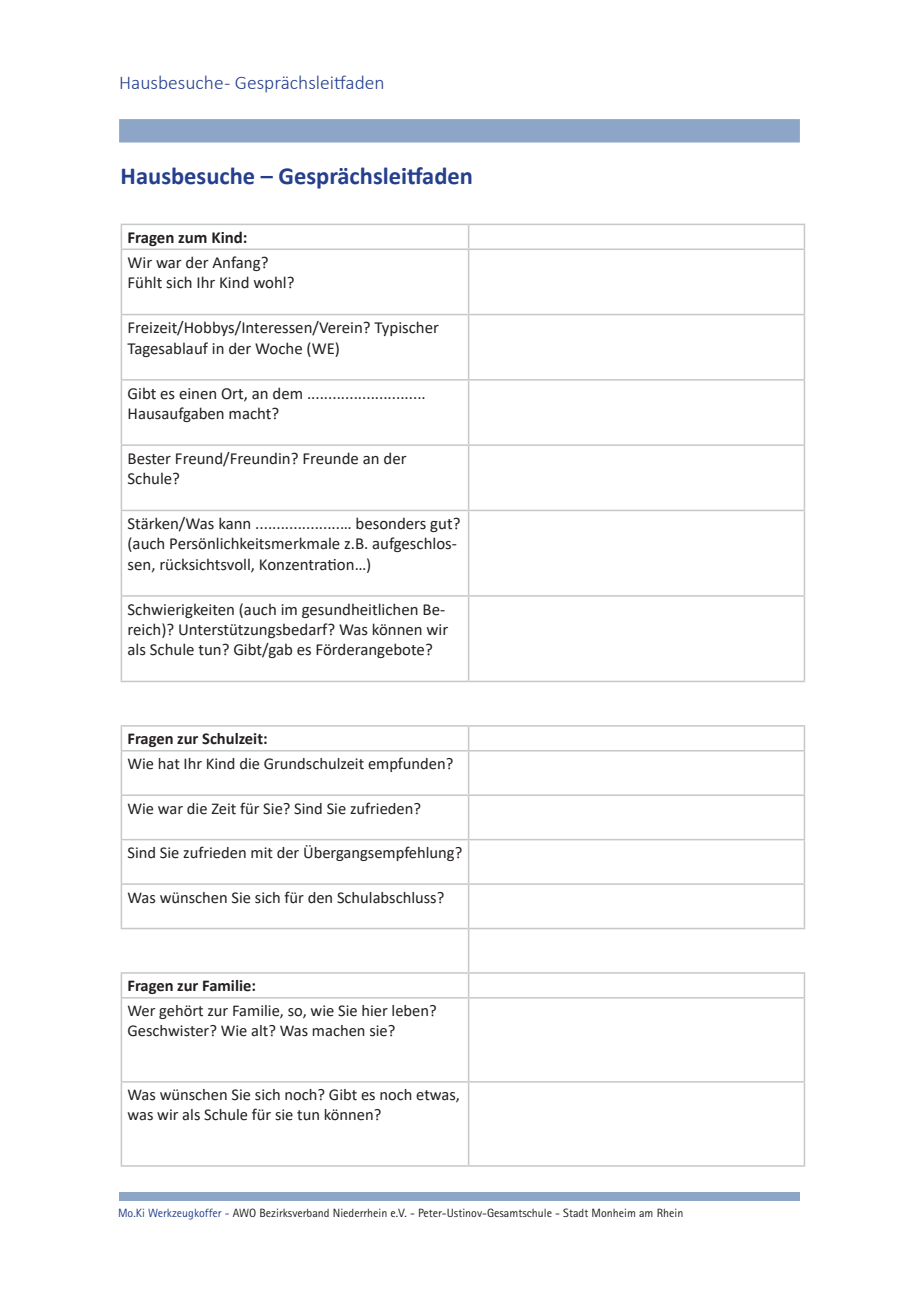
<style>
.page{position:relative;width:919px;height:1289px;background:#fff}
.page>*{position:absolute;margin:0;border:0;box-sizing:border-box;transform-origin:0 0}
.Zwischenüberschrift{font:700 24.45px "Calibri";color:#253f8e}
.t1{font:300 19.5px "Calibri";color:#253f8e}
.Inhaltsverzeichnis{font:16.8px/20.2px "Calibri";color:#231f20}
.Inhaltsverzeichnis-2{font:700 16.8px "Calibri";color:#231f20}
.Inhaltsverzeichnis-3{font:16.5px/19.8px "Calibri";color:#231f20}
.Inhaltsverzeichnis-4{font:700 16.5px "Calibri";color:#231f20}
.t2{font:12px "Rotis Sans Serif Std";color:#231f20}
.s1{color:#253f8e}
</style>
<div class="page">
<div style="left:119px;top:1191px;width:680px;height:9px;background:#8da6c7"></div>
<div style="left:119px;top:119px;width:680px;height:23px;background:#8da6c7"></div>
<hr style="left:121px;top:224px;width:347px;height:1px;background:#c7c8ca">
<svg style="left:121px;top:225px;width:1px;height:23px"></svg>
<hr style="left:468px;top:224px;width:337px;height:1px;background:#c7c8ca">
<svg style="left:468px;top:225px;width:1px;height:23px"></svg>
<hr style="left:803px;top:225px;width:2px;height:23px;background:#c7c8ca">
<hr style="left:121px;top:248px;width:347px;height:2px;background:#c7c8ca">
<hr style="left:121px;top:250px;width:1px;height:64px;background:#c7c8ca">
<hr style="left:468px;top:248px;width:337px;height:2px;background:#c7c8ca">
<hr style="left:468px;top:250px;width:1px;height:64px;background:#c7c8ca">
<hr style="left:803px;top:250px;width:2px;height:64px;background:#c7c8ca">
<hr style="left:121px;top:314px;width:347px;height:1px;background:#c7c8ca">
<hr style="left:121px;top:315px;width:1px;height:64px;background:#c7c8ca">
<hr style="left:468px;top:314px;width:337px;height:1px;background:#c7c8ca">
<hr style="left:468px;top:315px;width:1px;height:64px;background:#c7c8ca">
<hr style="left:803px;top:315px;width:2px;height:64px;background:#c7c8ca">
<hr style="left:121px;top:379px;width:347px;height:1px;background:#c7c8ca">
<hr style="left:121px;top:380px;width:1px;height:64px;background:#c7c8ca">
<hr style="left:468px;top:379px;width:337px;height:1px;background:#c7c8ca">
<hr style="left:468px;top:380px;width:1px;height:64px;background:#c7c8ca">
<hr style="left:803px;top:380px;width:2px;height:64px;background:#c7c8ca">
<hr style="left:121px;top:444px;width:347px;height:2px;background:#c7c8ca">
<hr style="left:121px;top:446px;width:1px;height:63px;background:#c7c8ca">
<hr style="left:468px;top:444px;width:337px;height:2px;background:#c7c8ca">
<hr style="left:468px;top:446px;width:1px;height:63px;background:#c7c8ca">
<hr style="left:803px;top:446px;width:2px;height:63px;background:#c7c8ca">
<hr style="left:121px;top:509px;width:347px;height:2px;background:#c7c8ca">
<hr style="left:121px;top:511px;width:1px;height:84px;background:#c7c8ca">
<hr style="left:468px;top:509px;width:337px;height:2px;background:#c7c8ca">
<hr style="left:468px;top:511px;width:1px;height:84px;background:#c7c8ca">
<hr style="left:803px;top:511px;width:2px;height:84px;background:#c7c8ca">
<hr style="left:468px;top:596px;width:1px;height:84px;background:#c7c8ca">
<svg style="left:468px;top:726px;width:1px;height:24px"></svg>
<hr style="left:468px;top:751px;width:1px;height:43px;background:#c7c8ca">
<hr style="left:468px;top:796px;width:1px;height:42px;background:#c7c8ca">
<hr style="left:468px;top:840px;width:1px;height:43px;background:#c7c8ca">
<hr style="left:468px;top:884px;width:1px;height:43px;background:#c7c8ca">
<hr style="left:468px;top:929px;width:1px;height:43px;background:#c7c8ca">
<svg style="left:468px;top:973px;width:1px;height:24px"></svg>
<hr style="left:121px;top:998px;width:1px;height:83px;background:#c7c8ca">
<hr style="left:468px;top:998px;width:1px;height:83px;background:#c7c8ca">
<hr style="left:803px;top:998px;width:2px;height:83px;background:#c7c8ca">
<hr style="left:121px;top:1081px;width:347px;height:1px;background:#c7c8ca">
<hr style="left:121px;top:1082px;width:1px;height:83px;background:#c7c8ca">
<hr style="left:468px;top:1081px;width:337px;height:1px;background:#c7c8ca">
<hr style="left:468px;top:1082px;width:1px;height:83px;background:#c7c8ca">
<hr style="left:803px;top:1082px;width:2px;height:83px;background:#c7c8ca">
<hr style="left:121px;top:1165px;width:347px;height:1px;background:#c7c8ca">
<hr style="left:468px;top:1165px;width:337px;height:1px;background:#c7c8ca">
<hr style="left:121px;top:725px;width:347px;height:1px;background:#c7c8ca">
<svg style="left:121px;top:726px;width:1px;height:24px"></svg>
<hr style="left:468px;top:725px;width:337px;height:1px;background:#c7c8ca">
<hr style="left:803px;top:726px;width:2px;height:24px;background:#c7c8ca">
<hr style="left:121px;top:595px;width:347px;height:1px;background:#c7c8ca">
<hr style="left:121px;top:596px;width:1px;height:84px;background:#c7c8ca">
<hr style="left:468px;top:595px;width:337px;height:1px;background:#c7c8ca">
<hr style="left:803px;top:596px;width:2px;height:84px;background:#c7c8ca">
<hr style="left:121px;top:680px;width:347px;height:2px;background:#c7c8ca">
<hr style="left:468px;top:680px;width:337px;height:2px;background:#c7c8ca">
<hr style="left:121px;top:750px;width:347px;height:1px;background:#c7c8ca">
<hr style="left:121px;top:751px;width:1px;height:43px;background:#c7c8ca">
<hr style="left:468px;top:750px;width:337px;height:1px;background:#c7c8ca">
<hr style="left:803px;top:751px;width:2px;height:43px;background:#c7c8ca">
<hr style="left:121px;top:794px;width:347px;height:2px;background:#c7c8ca">
<hr style="left:121px;top:796px;width:1px;height:42px;background:#c7c8ca">
<hr style="left:468px;top:794px;width:337px;height:2px;background:#c7c8ca">
<hr style="left:803px;top:796px;width:2px;height:42px;background:#c7c8ca">
<hr style="left:121px;top:838px;width:347px;height:2px;background:#c7c8ca">
<hr style="left:121px;top:840px;width:1px;height:43px;background:#c7c8ca">
<hr style="left:468px;top:838px;width:337px;height:2px;background:#c7c8ca">
<hr style="left:803px;top:840px;width:2px;height:43px;background:#c7c8ca">
<hr style="left:121px;top:883px;width:347px;height:1px;background:#c7c8ca">
<hr style="left:121px;top:884px;width:1px;height:43px;background:#c7c8ca">
<hr style="left:468px;top:883px;width:337px;height:1px;background:#c7c8ca">
<hr style="left:803px;top:884px;width:2px;height:43px;background:#c7c8ca">
<hr style="left:121px;top:927px;width:347px;height:2px;background:#c7c8ca">
<hr style="left:468px;top:927px;width:337px;height:2px;background:#c7c8ca">
<hr style="left:121px;top:972px;width:347px;height:1px;background:#c7c8ca">
<svg style="left:121px;top:973px;width:1px;height:24px"></svg>
<hr style="left:468px;top:972px;width:337px;height:1px;background:#c7c8ca">
<hr style="left:803px;top:973px;width:2px;height:24px;background:#c7c8ca">
<hr style="left:121px;top:997px;width:347px;height:1px;background:#c7c8ca">
<hr style="left:468px;top:997px;width:337px;height:1px;background:#c7c8ca">
<p class="t1" style="left:119px;top:70px;width:267px">Hausbesuche - Gesprächsleitfaden</p>
<p class="Zwischenüberschrift" style="left:121px;top:159px;width:354px">Hausbesuche – Gesprächsleitfaden</p>
<p class="Inhaltsverzeichnis-2" style="left:127px;top:226px;width:121px">Fragen zum Kind:</p>
<p class="Inhaltsverzeichnis" style="left:127px;top:252px;width:142px">Wir war der Anfang?</p>
<p class="Inhaltsverzeichnis" style="left:127px;top:272px;width:168px">Fühlt sich Ihr Kind wohl?</p>
<p class="Inhaltsverzeichnis" style="left:127px;top:317px;width:313px">Freizeit/Hobbys/Interessen/Verein? Typischer<br>Tagesablauf in der Woche (WE)</p>
<p class="Inhaltsverzeichnis" style="left:127px;top:382px;width:300px">Gibt es einen Ort, an dem ............................<br>Hausaufgaben macht?</p>
<p class="Inhaltsverzeichnis" style="left:127px;top:448px;width:280px">Bester Freund/Freundin? Freunde an der</p>
<p class="Inhaltsverzeichnis" style="left:127px;top:468px;width:54px">Schule?</p>
<p class="Inhaltsverzeichnis" style="left:127px;top:513px;width:334px">Stärken/Was kann ....................… besonders gut? (auch Persönlichkeitsmerkmale z.B. aufgeschlos&shy;sen, rücksichtsvoll, Konzentration…)</p>
<p class="Inhaltsverzeichnis" style="left:127px;top:598px;width:322px">Schwierigkeiten (auch im gesundheitlichen Be&shy;reich)? Unterstützungsbedarf? Was können wir als Schule tun? Gibt/gab es Förderangebote?</p>
<p class="Inhaltsverzeichnis-4" style="left:127px;top:727px;width:142px">Fragen zur Schulzeit:</p>
<p class="Inhaltsverzeichnis-3" style="left:127px;top:753px;width:327px">Wie hat Ihr Kind die Grundschulzeit empfunden?</p>
<p class="Inhaltsverzeichnis-3" style="left:127px;top:798px;width:295px">Wie war die Zeit für Sie? Sind Sie zufrieden?</p>
<p class="Inhaltsverzeichnis-3" style="left:127px;top:842px;width:336px">Sind Sie zufrieden mit der Übergangsempfehlung?</p>
<p class="Inhaltsverzeichnis-3" style="left:127px;top:886px;width:318px">Was wünschen Sie sich für den Schulabschluss?</p>
<p class="Inhaltsverzeichnis-4" style="left:127px;top:974px;width:130px">Fragen zur Familie:</p>
<p class="Inhaltsverzeichnis-3" style="left:127px;top:1000px;width:311px">Wer gehört zur Familie, so, wie Sie hier leben?</p>
<p class="Inhaltsverzeichnis-3" style="left:127px;top:1020px;width:269px">Geschwister? Wie alt? Was machen sie?</p>
<p class="Inhaltsverzeichnis-3" style="left:127px;top:1084px;width:334px">Was wünschen Sie sich noch? Gibt es noch etwas, was wir als Schule für sie tun können?</p>
<p class="t2" style="left:118px;top:1205px;width:566px"><span class="s1">Mo.Ki Werkzeugkoffer -</span> AWO Bezirksverband Niederrhein e.V. - Peter-Ustinov-Gesamtschule - Stadt Monheim am Rhein</p>
</div>
